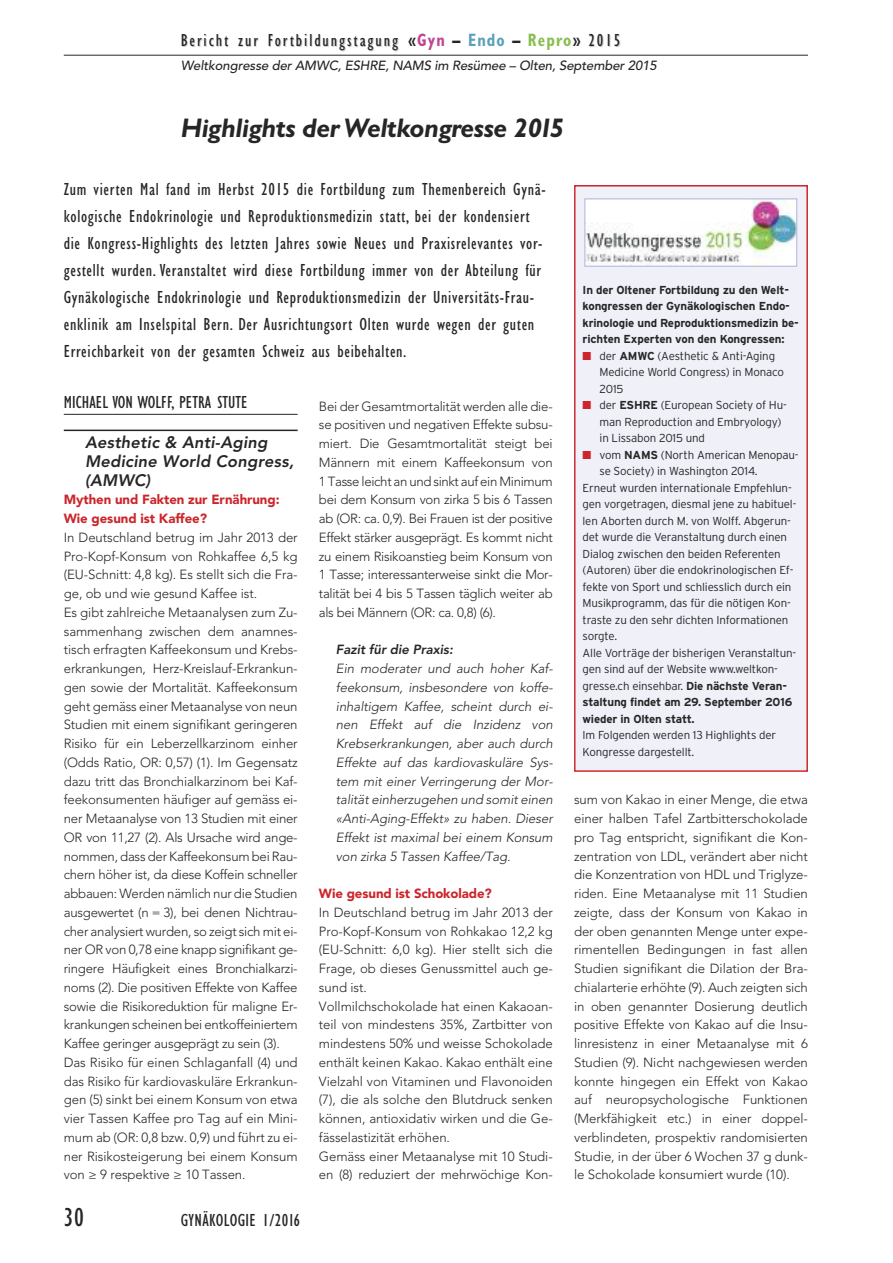
<style>
.page{position:relative;width:893px;height:1263px;background:#fff}
.page>*{position:absolute;margin:0;border:0;box-sizing:border-box;transform-origin:0 0}
.t1{font:italic 700 27px "Gill Sans";letter-spacing:-.015em;color:#272627}
.t2{font:condensed 27px "Gill Sans";color:#272627}
.t3{font:condensed 18px/27px "Gill Sans";letter-spacing:.035em;color:#272627}
.t4{font:condensed 18px "Gill Sans";letter-spacing:.11em;color:#272627}
.t5{font:condensed 18px "Gill Sans";letter-spacing:.005em;color:#272627}
.t6{font:italic 800 16.5px/18.8px "Avenir";letter-spacing:.01em;color:#272627}
.t7{font:300 13.2px/18.8px "Avenir";letter-spacing:-.005em;color:#272627}
.t8{font:italic 300 13.2px/18.8px "Avenir";letter-spacing:-.005em;color:#272627;text-align:justify}
.t9{font:900 13.2px/18.8px "Avenir";letter-spacing:-.005em;color:#cc262b}
.t10{font:italic 500 13.2px "Avenir";letter-spacing:-.01em;color:#272627}
.t11{font:italic 800 13.2px "Avenir";letter-spacing:-.005em;color:#272627}
.t12{font:300 11.55px/16.5px "Interstate";letter-spacing:-.015em;color:#272627}
.t13{font:700 11.55px/16.5px "Interstate";letter-spacing:-.015em;color:#272627}
.s1{font-weight:700}
.s2{font-weight:700;color:#c04494}
.s3{font-weight:700;color:#5da0b9}
.s4{font-weight:700;color:#8abe50}
.s5{color:#cc262b}
</style>
<div class="page">
<hr style="left:64px;top:55px;width:744px;height:1px;background:#272627">
<hr style="left:64px;top:414px;width:234px;height:1px;background:#272627">
<hr style="left:64px;top:430px;width:234px;height:1px;background:#272627">
<div style="left:576px;top:187px;width:230px;height:583px;background:#eff0f8"></div>
<div style="left:574px;top:185px;width:234px;height:587px;border:2px solid #cc262b"></div>
<img style="left:586px;top:201px;width:209px;height:64px">
<div style="left:584px;top:199px;width:213px;height:68px;border:1px solid #aeb3da"></div>
<h2 class="t4" style="left:181px;top:33px;width:441px">Bericht zur Fortbildungstagung <span class="s1">«</span><span class="s2">Gyn</span> <span class="s1">–</span> <span class="s3">Endo</span> <span class="s1">–</span> <span class="s4">Repro</span><span class="s1">»</span> 2015</h2>
<p class="t10" style="left:181px;top:58px;width:478px">Weltkongresse der AMWC, ESHRE, NAMS im Resümee – Olten, September 2015</p>
<h1 class="t1" style="left:181px;top:118px;width:385px">Highlights der Weltkongresse 2015</h1>
<p class="t3" style="left:64px;top:177px;width:483px">Zum vierten Mal fand im Herbst 2015 die Fortbildung zum Themenbereich Gynä&shy;kologische Endokrinologie und Reproduktionsmedizin statt, bei der kondensiert die Kongress-Highlights des letzten Jahres sowie Neues und Praxisrelevantes vor&shy;gestellt wurden. Veranstaltet wird diese Fortbildung immer von der Abteilung für Gynäkologische Endokrinologie und Reproduktionsmedizin der Universitäts-Frau&shy;enklinik am Inselspital Bern. Der Ausrichtungsort Olten wurde wegen der guten Erreichbarkeit von der gesamten Schweiz aus beibehalten.</p>
<h2 class="t5" style="left:64px;top:395px;width:186px">MICHAEL VON WOLFF, PETRA STUTE</h2>
<p class="t6" style="left:85px;top:433px;width:210px">Aesthetic &amp; Anti-Aging<br>Medicine World Congress, (AMWC)</p>
<p class="t9" style="left:64px;top:490px;width:217px">Mythen und Fakten zur Ernährung:<br>Wie gesund ist Kaffee?</p>
<p class="t7" style="left:64px;top:528px;width:235px">In Deutschland betrug im Jahr 2013 der Pro-Kopf-Konsum von Rohkaffee 6,5 kg (EU-Schnitt: 4,8 kg). Es stellt sich die Fra&shy;ge, ob und wie gesund Kaffee ist.<br>Es gibt zahlreiche Metaanalysen zum Zu&shy;sammenhang zwischen dem anamnes&shy;tisch erfragten Kaffeekonsum und Krebs&shy;erkrankungen, Herz-Kreislauf-Erkrankun&shy;gen sowie der Mortalität. Kaffeekonsum geht gemäss einer Metaanalyse von neun Studien mit einem signifikant geringeren Risiko für ein Leberzellkarzinom einher (Odds Ratio, OR: 0,57) (1). Im Gegensatz dazu tritt das Bronchialkarzinom bei Kaf&shy;feekonsumenten häufiger auf gemäss ei&shy;ner Metaanalyse von 13 Studien mit einer OR von 11,27 (2). Als Ursache wird ange&shy;nommen, dass der Kaffeekonsum bei Rau&shy;chern höher ist, da diese Koffein schneller abbauen: Werden nämlich nur die Studien ausgewertet (n = 3), bei denen Nichtrau&shy;cher analysiert wurden, so zeigt sich mit ei&shy;ner OR von 0,78 eine knapp signifikant ge&shy;ringere Häufigkeit eines Bronchialkarzi&shy;noms (2). Die positiven Effekte von Kaffee sowie die Risikoreduktion für maligne Er&shy;krankungen scheinen bei entkoffeiniertem Kaffee geringer ausgeprägt zu sein (3).<br>Das Risiko für einen Schlaganfall (4) und das Risiko für kardiovaskuläre Erkrankun&shy;gen (5) sinkt bei einem Konsum von etwa vier Tassen Kaffee pro Tag auf ein Mini&shy;mum ab (OR: 0,8 bzw. 0,9) und führt zu ei&shy;ner Risikosteigerung bei einem Konsum von ≥ 9 respektive ≥ 10 Tassen.</p>
<h1 class="t2" style="left:64px;top:1207px;width:22px">30</h1>
<h2 class="t3" style="left:181px;top:1208px;width:121px">GYNÄKOLOGIE 1/2016</h2>
<p class="t7" style="left:319px;top:397px;width:235px;text-align:justify">Bei der Gesamtmortalität werden alle die&shy;se positiven und negativen Effekte subsu&shy;miert. Die Gesamtmortalität steigt bei Männern mit einem Kaffeekonsum von 1 Tasse leicht an und sinkt auf ein Minimum bei dem Konsum von zirka 5 bis 6 Tassen ab (OR: ca. 0,9). Bei Frauen ist der positive Effekt stärker ausgeprägt. Es kommt nicht zu einem Risikoanstieg beim Konsum von 1 Tasse; interessanterweise sinkt die Mor&shy;talität bei 4 bis 5 Tassen täglich weiter ab als bei Männern (OR: ca. 0,8) (6).</p>
<p class="t11" style="left:336px;top:642px;width:118px">Fazit für die Praxis:</p>
<p class="t8" style="left:336px;top:659px;width:218px">Ein moderater und auch hoher Kaf&shy;feekonsum, insbesondere von koffe&shy;inhaltigem Kaffee, scheint durch ei&shy;nen Effekt auf die Inzidenz von Krebserkrankungen, aber auch durch Effekte auf das kardiovaskuläre Sys&shy;tem mit einer Verringerung der Mor&shy;talität einherzugehen und somit einen «Anti-Aging-Effekt» zu haben. Dieser Effekt ist maximal bei einem Konsum von zirka 5 Tassen Kaffee/Tag.</p>
<p class="t9" style="left:319px;top:884px;width:175px">Wie gesund ist Schokolade?</p>
<p class="t7" style="left:319px;top:903px;width:235px">In Deutschland betrug im Jahr 2013 der Pro-Kopf-Konsum von Rohkakao 12,2 kg (EU-Schnitt: 6,0 kg). Hier stellt sich die Frage, ob dieses Genussmittel auch ge&shy;sund ist.<br>Vollmilchschokolade hat einen Kakaoan&shy;teil von mindestens 35%, Zartbitter von mindestens 50% und weisse Schokolade enthält keinen Kakao. Kakao enthält eine Vielzahl von Vitaminen und Flavonoiden (7), die als solche den Blutdruck senken können, antioxidativ wirken und die Ge&shy;fässelastizität erhöhen.<br>Gemäss einer Metaanalyse mit 10 Studi&shy;en (8) reduziert der mehrwöchige Kon-</p>
<p class="t13" style="left:583px;top:281px;width:218px">In der Oltener Fortbildung zu den Welt&shy;kongressen der Gynäkologischen Endo&shy;krinologie und Reproduktionsmedizin be&shy;richten Experten von den Kongressen:</p>
<p class="t12" style="left:600px;top:347px;width:186px;text-indent:-17px"><span class="s5">■</span> der <span class="s1">AMWC</span> (Aesthetic &amp; Anti-Aging<br>Medicine World Congress) in Monaco<br>2015</p>
<p class="t12" style="left:600px;top:397px;width:189px;text-indent:-17px"><span class="s5">■</span> der <span class="s1">ESHRE</span> (European Society of Hu&shy;man Reproduction and Embryology) in Lissabon 2015 und</p>
<p class="t12" style="left:583px;top:446px;width:218px"><span class="s5">■</span> vom <span class="s1">NAMS</span> (North American Menopau-</p>
<p class="t12" style="left:600px;top:463px;width:160px">se Society) in Washington 2014.</p>
<p class="t12" style="left:583px;top:479px;width:211px">Erneut wurden internationale Empfehlun-</p>
<p class="t12" style="left:583px;top:496px;width:215px">gen vorgetragen, diesmal jene zu habituel-</p>
<p class="t12" style="left:583px;top:512px;width:210px">len Aborten durch M. von Wolff. Abgerun-</p>
<p class="t12" style="left:583px;top:529px;width:206px">det wurde die Veranstaltung durch einen</p>
<p class="t12" style="left:583px;top:545px;width:200px">Dialog zwischen den beiden Referenten</p>
<p class="t12" style="left:583px;top:562px;width:212px">(Autoren) über die endokrinologischen Ef-</p>
<p class="t12" style="left:583px;top:578px;width:210px">fekte von Sport und schliesslich durch ein</p>
<p class="t12" style="left:583px;top:595px;width:210px">Musikprogramm, das für die nötigen Kon-</p>
<p class="t12" style="left:583px;top:611px;width:207px">traste zu den sehr dichten Informationen</p>
<p class="t12" style="left:583px;top:628px;width:36px">sorgte.</p>
<p class="t12" style="left:583px;top:644px;width:215px">Alle Vorträge der bisherigen Veranstaltun-</p>
<p class="t12" style="left:583px;top:661px;width:197px">gen sind auf der Website www.weltkon-</p>
<p class="t12" style="left:583px;top:677px;width:206px">gresse.ch einsehbar. <span class="s1">Die nächste Veran-</span></p>
<p class="t13" style="left:583px;top:694px;width:211px">staltung findet am 29. September 2016</p>
<p class="t13" style="left:583px;top:710px;width:114px">wieder in Olten statt.</p>
<p class="t12" style="left:583px;top:727px;width:195px">Im Folgenden werden 13 Highlights der<br>Kongresse dargestellt.</p>
<p class="t7" style="left:574px;top:790px;width:235px;text-align:justify">sum von Kakao in einer Menge, die etwa einer halben Tafel Zartbitterschokolade pro Tag entspricht, signifikant die Kon&shy;zentration von LDL, verändert aber nicht die Konzentration von HDL und Triglyze&shy;riden. Eine Metaanalyse mit 11 Studien zeigte, dass der Konsum von Kakao in der oben genannten Menge unter expe&shy;rimentellen Bedingungen in fast allen Studien signifikant die Dilation der Bra&shy;chialarterie erhöhte (9). Auch zeigten sich in oben genannter Dosierung deutlich positive Effekte von Kakao auf die Insu&shy;linresistenz in einer Metaanalyse mit 6<br>Studien (9). Nicht nachgewiesen werden konnte hingegen ein Effekt von Kakao auf neuropsychologische Funktionen (Merkfähigkeit etc.) in einer doppel&shy;verblindeten, prospektiv randomisierten Studie, in der über 6 Wochen 37 g dunk&shy;le Schokolade konsumiert wurde (10).</p>
</div>
